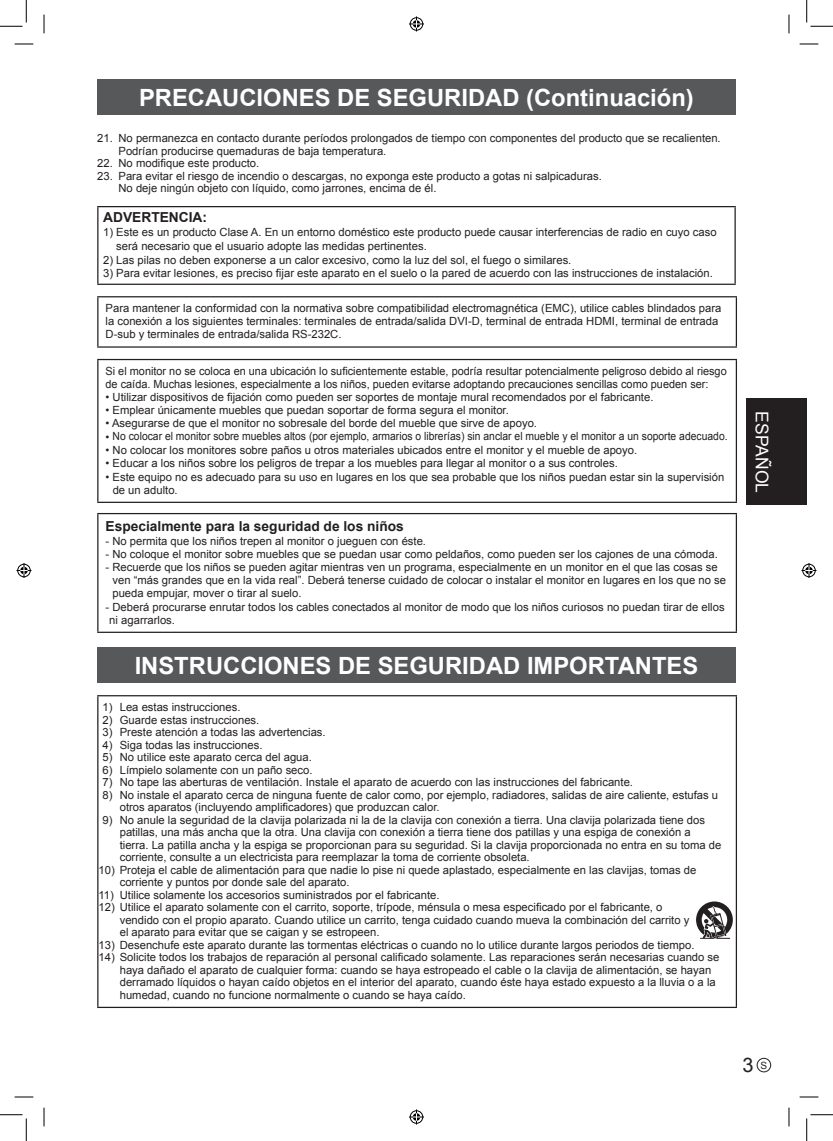
<style>
.page{position:relative;width:833px;height:1141px;background:#fff}
.page>*{position:absolute;margin:0;border:0;box-sizing:border-box;transform-origin:0 0}
.t1{font:700 23.75px "Arial";color:#fff}
.t2{font:20px "Arial";color:#231f20}
.t3{font:17.5px "Arial";color:#fff}
.t4{font:700 13.75px "Arial";color:#231f20}
.t5{font:11.25px/12.5px "Arial";color:#231f20}
.s1{font-size:10px}
</style>
<div class="page">
<div style="left:746px;top:398px;width:60px;height:107px;background:#231f20"></div>
<div style="left:756px;top:1057px;width:14px;height:15px;border:1px solid #231f20;border-radius:50%"></div>
<hr style="left:97px;top:206px;width:638px;height:1px;background:#231f20">
<hr style="left:97px;top:207px;width:1px;height:76px;background:#231f20">
<hr style="left:734px;top:207px;width:1px;height:76px;background:#231f20">
<hr style="left:97px;top:283px;width:638px;height:2px;background:#231f20">
<hr style="left:97px;top:296px;width:639px;height:1px;background:#231f20">
<hr style="left:97px;top:297px;width:1px;height:49px;background:#231f20">
<hr style="left:735px;top:297px;width:1px;height:49px;background:#231f20">
<hr style="left:97px;top:346px;width:639px;height:1px;background:#231f20">
<hr style="left:97px;top:359px;width:639px;height:1px;background:#231f20">
<hr style="left:97px;top:360px;width:1px;height:141px;background:#231f20">
<hr style="left:735px;top:360px;width:1px;height:141px;background:#231f20">
<hr style="left:97px;top:501px;width:639px;height:2px;background:#231f20">
<hr style="left:97px;top:513px;width:639px;height:1px;background:#231f20">
<hr style="left:97px;top:514px;width:1px;height:117px;background:#231f20">
<hr style="left:735px;top:514px;width:1px;height:117px;background:#231f20">
<hr style="left:97px;top:631px;width:639px;height:2px;background:#231f20">
<div style="left:97px;top:79px;width:638px;height:36px;background:#57585a"></div>
<div style="left:97px;top:647px;width:638px;height:36px;background:#57585a"></div>
<hr style="left:97px;top:695px;width:639px;height:1px;background:#231f20">
<hr style="left:97px;top:696px;width:1px;height:310px;background:#231f20">
<hr style="left:735px;top:696px;width:1px;height:310px;background:#231f20">
<hr style="left:97px;top:1006px;width:639px;height:1px;background:#231f20">
<svg style="left:696px;top:901px;width:36px;height:37px"></svg>
<svg style="left:15px;top:43px;width:18px;height:1px"></svg>
<svg style="left:799px;top:43px;width:18px;height:1px"></svg>
<svg style="left:43px;top:15px;width:1px;height:18px"></svg>
<svg style="left:43px;top:1107px;width:1px;height:19px"></svg>
<svg style="left:789px;top:15px;width:1px;height:18px"></svg>
<svg style="left:789px;top:1107px;width:1px;height:19px"></svg>
<svg style="left:15px;top:44px;width:18px;height:1px"></svg>
<svg style="left:799px;top:44px;width:18px;height:1px"></svg>
<svg style="left:15px;top:1096px;width:18px;height:1px"></svg>
<svg style="left:799px;top:1096px;width:18px;height:1px"></svg>
<svg style="left:44px;top:15px;width:1px;height:18px"></svg>
<svg style="left:44px;top:1107px;width:1px;height:19px"></svg>
<svg style="left:788px;top:15px;width:1px;height:18px"></svg>
<svg style="left:788px;top:1107px;width:1px;height:19px"></svg>
<svg style="left:0;top:0;width:27px;height:27px"></svg>
<svg style="left:0;top:1114px;width:27px;height:26px"></svg>
<svg style="left:806px;top:0;width:26px;height:27px"></svg>
<svg style="left:806px;top:1114px;width:26px;height:26px"></svg>
<div style="left:408px;top:16px;width:16px;height:16px;border:3px solid #fff;border-radius:50%"></div>
<svg style="left:409px;top:16px;width:15px;height:15px"></svg>
<div style="left:408px;top:1109px;width:16px;height:15px;border:3px solid #fff;border-radius:50%"></div>
<svg style="left:409px;top:1109px;width:15px;height:15px"></svg>
<div style="left:16px;top:562px;width:16px;height:16px;border:3px solid #fff;border-radius:50%"></div>
<svg style="left:16px;top:563px;width:15px;height:15px"></svg>
<div style="left:800px;top:562px;width:16px;height:16px;border:3px solid #fff;border-radius:50%"></div>
<svg style="left:801px;top:563px;width:15px;height:15px"></svg>
<h1 class="t1" style="left:139px;top:81px;width:556px">PRECAUCIONES DE SEGURIDAD (Continuación)</h1>
<p class="t5" style="left:118px;top:132px;width:603px;text-indent:-21px">21. No permanezca en contacto durante períodos prolongados de tiempo con componentes del producto que se recalienten.<br>Podrían producirse quemaduras de baja temperatura.</p>
<p class="t5" style="left:97px;top:157px;width:163px">22. No modifique este producto.</p>
<p class="t5" style="left:118px;top:170px;width:484px;text-indent:-21px">23. Para evitar el riesgo de incendio o descargas, no exponga este producto a gotas ni salpicaduras.<br>No deje ningún objeto con líquido, como jarrones, encima de él.</p>
<p class="t4" style="left:103px;top:208px;width:105px">ADVERTENCIA:</p>
<p class="t5" style="left:116px;top:225px;width:601px;line-height:13.8px;text-indent:-13px">1) Este es un producto Clase A. En un entorno doméstico este producto puede causar interferencias de radio en cuyo caso será necesario que el usuario adopte las medidas pertinentes.</p>
<p class="t5" style="left:103px;top:253px;width:469px">2) Las pilas no deben exponerse a un calor excesivo, como la luz del sol, el fuego o similares.</p>
<p class="t5" style="left:103px;top:267px;width:611px">3) Para evitar lesiones, es preciso fijar este aparato en el suelo o la pared de acuerdo con las instrucciones de instalación.</p>
<p class="t5" style="left:105px;top:301px;width:617px;line-height:13.1px">Para mantener la conformidad con la normativa sobre compatibilidad electromagnética (EMC), utilice cables blindados para la conexión a los siguientes terminales: terminales de entrada/salida DVI-D, terminal de entrada HDMI, terminal de entrada<br>D-sub y terminales de entrada/salida RS-232C.</p>
<p class="t5" style="left:105px;top:364px;width:622px;line-height:13.1px">Si el monitor no se coloca en una ubicación lo suficientemente estable, podría resultar potencialmente peligroso debido al riesgo de caída. Muchas lesiones, especialmente a los niños, pueden evitarse adoptando precauciones sencillas como pueden ser:</p>
<p class="t5" style="left:105px;top:391px;width:549px">• Utilizar dispositivos de fijación como pueden ser soportes de montaje mural recomendados por el fabricante.</p>
<p class="t5" style="left:105px;top:404px;width:404px">• Emplear únicamente muebles que puedan soportar de forma segura el monitor.</p>
<p class="t5" style="left:105px;top:417px;width:433px">• Asegurarse de que el monitor no sobresale del borde del mueble que sirve de apoyo.</p>
<p class="t5" style="left:105px;top:430px;width:623px">• No colocar el monitor sobre muebles altos (por ejemplo, armarios o librerías) sin anclar el mueble y el monitor a un soporte adecuado.</p>
<p class="t5" style="left:105px;top:443px;width:533px">• No colocar los monitores sobre paños u otros materiales ubicados entre el monitor y el mueble de apoyo.</p>
<p class="t5" style="left:105px;top:456px;width:513px">• Educar a los niños sobre los peligros de trepar a los muebles para llegar al monitor o a sus controles.</p>
<p class="t5" style="left:113px;top:470px;width:612px;line-height:13.1px;text-indent:-7px">• Este equipo no es adecuado para su uso en lugares en los que sea probable que los niños puedan estar sin la supervisión de un adulto.</p>
<p class="t4" style="left:105px;top:516px;width:300px">Especialmente para la seguridad de los niños</p>
<p class="t5" style="left:105px;top:534px;width:322px">- No permita que los niños trepen al monitor o jueguen con éste.</p>
<p class="t5" style="left:105px;top:548px;width:613px">- No coloque el monitor sobre muebles que se puedan usar como peldaños, como pueden ser los cajones de una cómoda.</p>
<p class="t5" style="left:112px;top:560px;width:614px;line-height:13.1px;text-indent:-7px">- Recuerde que los niños se pueden agitar mientras ven un programa, especialmente en un monitor en el que las cosas se ven “más grandes que en la vida real”. Deberá tenerse cuidado de colocar o instalar el monitor en lugares en los que no se pueda empujar, mover o tirar al suelo.</p>
<p class="t5" style="left:109px;top:600px;width:616px;line-height:13.1px;text-indent:-4px">- Deberá procurarse enrutar todos los cables conectados al monitor de modo que los niños curiosos no puedan tirar de ellos ni agarrarlos.</p>
<h1 class="t1" style="left:135px;top:649px;width:564px">INSTRUCCIONES DE SEGURIDAD IMPORTANTES</h1>
<p class="t5" style="left:103px;top:701px;width:139px">1) Lea estas instrucciones.</p>
<p class="t5" style="left:103px;top:713px;width:158px">2) Guarde estas instrucciones.</p>
<p class="t5" style="left:103px;top:726px;width:224px">3) Preste atención a todas las advertencias.</p>
<p class="t5" style="left:103px;top:738px;width:161px">4) Siga todas las instrucciones.</p>
<p class="t5" style="left:103px;top:751px;width:211px">5) No utilice este aparato cerca del agua.</p>
<p class="t5" style="left:103px;top:763px;width:211px">6) Límpielo solamente con un paño seco.</p>
<p class="t5" style="left:103px;top:776px;width:531px">7) No tape las aberturas de ventilación. Instale el aparato de acuerdo con las instrucciones del fabricante.</p>
<p class="t5" style="left:120px;top:788px;width:599px;text-indent:-17px">8) No instale el aparato cerca de ninguna fuente de calor como, por ejemplo, radiadores, salidas de aire caliente, estufas u otros aparatos (incluyendo amplificadores) que produzcan calor.</p>
<p class="t5" style="left:120px;top:813px;width:602px;text-indent:-17px">9) No anule la seguridad de la clavija polarizada ni la de la clavija con conexión a tierra. Una clavija polarizada tiene dos patillas, una más ancha que la otra. Una clavija con conexión a tierra tiene dos patillas y una espiga de conexión a tierra. La patilla ancha y la espiga se proporcionan para su seguridad. Si la clavija proporcionada no entra en su toma de corriente, consulte a un electricista para reemplazar la toma de corriente obsoleta.</p>
<p class="t5" style="left:120px;top:863px;width:577px;text-indent:-21px">10) Proteja el cable de alimentación para que nadie lo pise ni quede aplastado, especialmente en las clavijas, tomas de corriente y puntos por donde sale del aparato.</p>
<p class="t5" style="left:98px;top:888px;width:342px">11) Utilice solamente los accesorios suministrados por el fabricante.</p>
<p class="t5" style="left:120px;top:901px;width:571px;text-indent:-21px">12) Utilice el aparato solamente con el carrito, soporte, trípode, ménsula o mesa especificado por el fabricante, o vendido con el propio aparato. Cuando utilice un carrito, tenga cuidado cuando mueva la combinación del carrito y el aparato para evitar que se caigan y se estropeen.</p>
<p class="t5" style="left:98px;top:938px;width:597px">13) Desenchufe este aparato durante las tormentas eléctricas o cuando no lo utilice durante largos periodos de tiempo.</p>
<p class="t5" style="left:120px;top:951px;width:601px;text-indent:-21px">14) Solicite todos los trabajos de reparación al personal calificado solamente. Las reparaciones serán necesarias cuando se haya dañado el aparato de cualquier forma: cuando se haya estropeado el cable o la clavija de alimentación, se hayan derramado líquidos o hayan caído objetos en el interior del aparato, cuando éste haya estado expuesto a la lluvia o a la humedad, cuando no funcione normalmente o cuando se haya caído.</p>
<h3 class="t3" style="left:773px;top:411px;width:83px;rotate:90deg">ESPAÑOL</h3>
<h2 class="t2" style="left:742px;top:1051px;width:26px">3 <span class="s1">S</span></h2>
</div>
